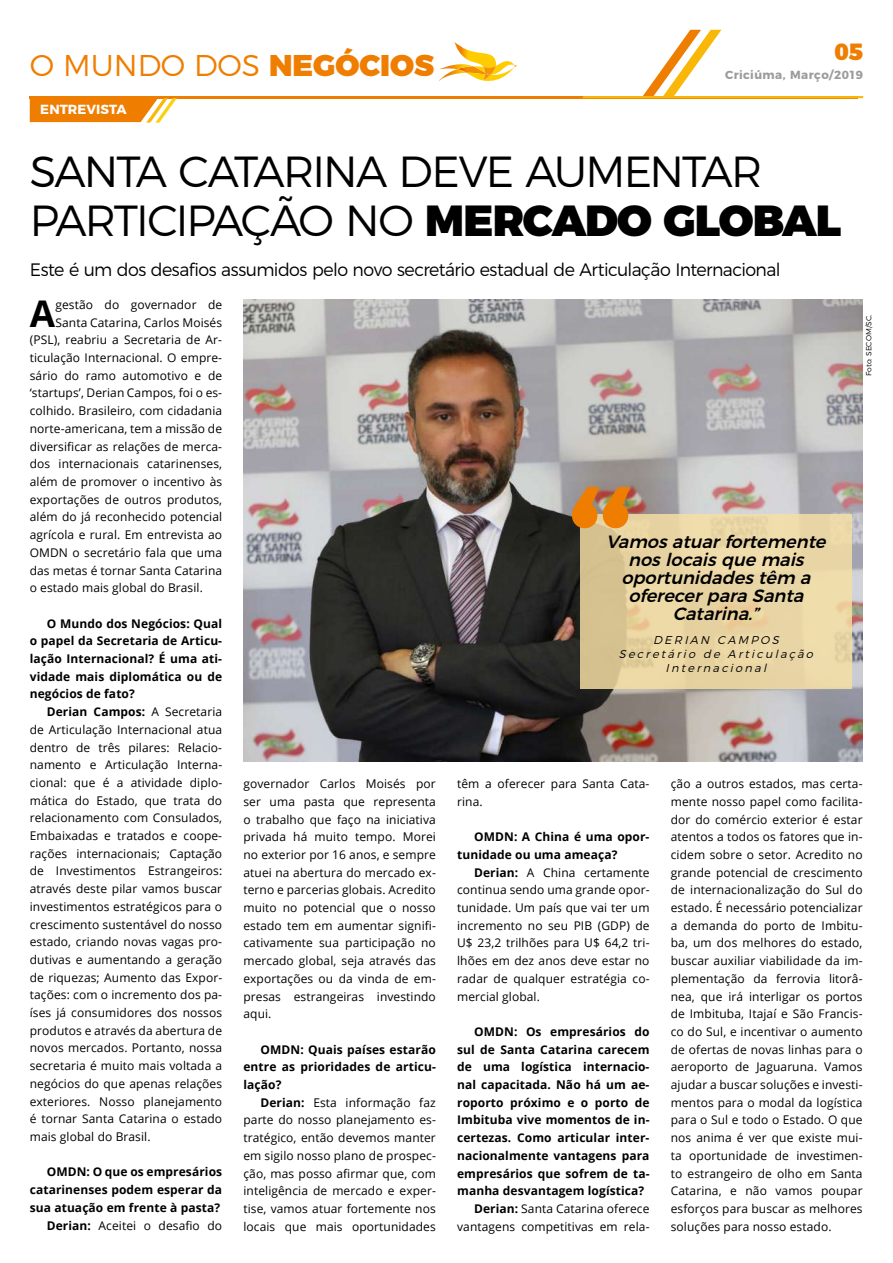
<style>
.page{position:relative;width:893px;height:1263px;background:#fff}
.page>*{position:absolute;margin:0;border:0;box-sizing:border-box;transform-origin:0 0}
.t1{font:300 43.5px/49.5px "Montserrat";letter-spacing:-.045em;color:#000}
.t2{font:700 36.75px "Open Sans";color:#000}
.t3{font:300 30px "Montserrat";color:#ef7d00}
.t4{font:900 23.4px "Montserrat";color:#ef7d00}
.t5{font:300 18px "Montserrat";letter-spacing:-.03em;color:#000}
.t6{font:italic 500 17.85px/17.9px "Montserrat";color:#000;text-align:center}
.t7{font:700 13.2px "Montserrat";letter-spacing:.005em;color:#fff}
.t8{font:12px/17.7px "Open Sans";letter-spacing:.01em;color:#000;text-align:justify}
.t9{font:700 12px/17.7px "Open Sans";letter-spacing:.01em;color:#000;text-align:justify}
.t10{font:700 11.7px "Montserrat";letter-spacing:.035em;color:#9d9b9d}
.t11{font:italic 300 11.25px/14.1px "Montserrat";color:#000;text-align:center}
.t12{font:300 7.5px "Montserrat";color:#000}
.s1{font-weight:900}
.s2{font-weight:700}
.s3{font-weight:400}
</style>
<div class="page">
<img style="left:244px;top:300px;width:619px;height:461px">
<hr style="left:30px;top:96px;width:828px;height:2px;background:#ef7d00">
<svg style="left:30px;top:98px;width:147px;height:25px;background:#f29529"></svg>
<div style="left:581px;top:514px;width:271px;height:175px;background:linear-gradient(to right,#ddc996,#f1ddad)"></div>
<svg style="left:572px;top:487px;width:59px;height:41px;background:#d4832e"></svg>
<svg style="left:582px;top:30px;width:281px;height:68px"></svg>
<svg style="left:439px;top:42px;width:79px;height:39px"></svg>
<h3 class="t3" style="left:30px;top:42px;width:406px">O MUNDO DOS <span class="s1">NEGÓCIOS</span></h3>
<p class="t7" style="left:40px;top:99px;width:88px">ENTREVISTA</p>
<h3 class="t4" style="left:834px;top:32px;width:30px">05</h3>
<p class="t10" style="left:725px;top:66px;width:140px">Criciúma, Março/2019</p>
<h1 class="t1" style="left:30px;top:143px;width:813px">SANTA CATARINA DEVE AUMENTAR<br>PARTICIPAÇÃO NO <span class="s1">MERCADO GLOBAL</span></h1>
<h3 class="t5" style="left:30px;top:255px;width:752px">Este é um dos desafios assumidos pelo novo secretário estadual de Articulação Internacional</h3>
<h2 class="t2" style="left:30px;top:287px;width:27px">A</h2>
<p class="t8" style="left:55px;top:295px;width:168px">gestão do governador de</p>
<p class="t12" style="left:863px;top:376px;width:63px;rotate:-90deg">Foto: SECOM/SC.</p>
<p class="t8" style="left:55px;top:313px;width:168px">Santa Catarina, Carlos Moisés</p>
<p class="t8" style="left:30px;top:331px;width:194px">(PSL), reabriu a Secretaria de Ar-</p>
<p class="t8" style="left:30px;top:349px;width:194px">ticulação Internacional. O empre-</p>
<p class="t8" style="left:30px;top:366px;width:194px">sário do ramo automotivo e de</p>
<p class="t8" style="left:30px;top:384px;width:194px">‘startups’, Derian Campos, foi o es-</p>
<p class="t8" style="left:30px;top:402px;width:194px">colhido. Brasileiro, com cidadania</p>
<p class="t8" style="left:30px;top:419px;width:194px">norte-americana, tem a missão de</p>
<p class="t8" style="left:30px;top:437px;width:194px">diversificar as relações de merca-</p>
<p class="t8" style="left:30px;top:455px;width:194px">dos internacionais catarinenses,</p>
<p class="t8" style="left:30px;top:472px;width:194px">além de promover o incentivo às</p>
<p class="t8" style="left:30px;top:490px;width:194px">exportações de outros produtos,</p>
<p class="t8" style="left:30px;top:508px;width:194px">além do já reconhecido potencial</p>
<p class="t8" style="left:30px;top:526px;width:194px">agrícola e rural. Em entrevista ao</p>
<p class="t8" style="left:30px;top:543px;width:194px">OMDN o secretário fala que uma</p>
<p class="t8" style="left:30px;top:561px;width:194px">das metas é tornar Santa Catarina</p>
<p class="t8" style="left:30px;top:579px;width:175px">o estado mais global do Brasil.</p>
<p class="t9" style="left:30px;top:614px;width:194px;text-indent:17px">O Mundo dos Negócios: Qual o papel da Secretaria de Articu&shy;lação Internacional? É uma ati&shy;vidade mais diplomática ou de negócios de fato?</p>
<p class="t8" style="left:30px;top:703px;width:194px;text-indent:17px"><span class="s2">Derian Campos:</span> A Secretaria de Articulação Internacional atua dentro de três pilares: Relacio&shy;namento e Articulação Interna&shy;cional: que é a atividade diplo&shy;mática do Estado, que trata do relacionamento com Consulados, Embaixadas e tratados e coope&shy;rações internacionais; Captação de Investimentos Estrangeiros: através deste pilar vamos buscar investimentos estratégicos para o crescimento sustentável do nosso estado, criando novas vagas pro&shy;dutivas e aumentando a geração de riquezas; Aumento das Expor&shy;tações: com o incremento dos pa&shy;íses já consumidores dos nossos produtos e através da abertura de novos mercados. Portanto, nossa secretaria é muito mais voltada a negócios do que apenas relações exteriores. Nosso planejamento é tornar Santa Catarina o estado mais global do Brasil.</p>
<p class="t9" style="left:30px;top:1163px;width:194px;text-align:right">OMDN: O que os empresários catarinenses podem esperar da sua atuação em frente à pasta?<br>Derian: <span class="s3">Aceitei o desafio do</span></p>
<h3 class="t6" style="left:606px;top:532px;width:227px">Vamosatuarfortemente noslocaisquemais oportunidadestêm a oferecerparaSanta<br>Catarina.”</h3>
<p class="t11" style="left:619px;top:631px;width:199px">DERIAN CAMPOS<br>Secretário de Articulação<br>Internacional</p>
<p class="t8" style="left:457px;top:774px;width:194px">têm a oferecer para Santa Cata&shy;rina.</p>
<p class="t9" style="left:457px;top:828px;width:194px;text-indent:17px">OMDN: A China é uma opor&shy;tunidade ou uma ameaça?</p>
<p class="t8" style="left:457px;top:863px;width:194px;text-indent:17px"><span class="s2">Derian:</span> A China certamente continua sendo uma grande opor&shy;tunidade. Um país que vai ter um incremento no seu PIB (GDP) de U$ 23,2 trilhões para U$ 64,2 tri&shy;lhões em dez anos deve estar no radar de qualquer estratégia co&shy;mercial global.</p>
<p class="t9" style="left:474px;top:1022px;width:177px">OMDN: Os empresários do</p>
<p class="t9" style="left:457px;top:1040px;width:194px">sul de Santa Catarina carecem</p>
<p class="t9" style="left:457px;top:1058px;width:194px">de uma logística internacio-</p>
<p class="t9" style="left:457px;top:1075px;width:194px">nal capacitada. Não há um ae-</p>
<p class="t9" style="left:457px;top:1093px;width:194px">roporto próximo e o porto de</p>
<p class="t9" style="left:457px;top:1111px;width:194px">Imbituba vive momentos de in-</p>
<p class="t9" style="left:457px;top:1128px;width:194px">certezas. Como articular inter-</p>
<p class="t9" style="left:457px;top:1146px;width:194px">nacionalmente vantagens para</p>
<p class="t9" style="left:457px;top:1164px;width:194px">empresários que sofrem de ta-</p>
<p class="t9" style="left:457px;top:1182px;width:189px">manha desvantagem logística?</p>
<p class="t8" style="left:474px;top:1199px;width:177px"><span class="s2">Derian:</span> Santa Catarina oferece</p>
<p class="t8" style="left:457px;top:1217px;width:194px">vantagens competitivas em rela-</p>
<p class="t8" style="left:243px;top:774px;width:194px">governador Carlos Moisés por ser uma pasta que representa o trabalho que faço na iniciativa privada há muito tempo. Morei no exterior por 16 anos, e sempre atuei na abertura do mercado ex&shy;terno e parcerias globais. Acredito muito no potencial que o nosso estado tem em aumentar signifi&shy;cativamente sua participação no mercado global, seja através das exportações ou da vinda de em&shy;presas estrangeiras investindo aqui.</p>
<p class="t9" style="left:243px;top:1040px;width:194px;text-indent:17px">OMDN: Quais países estarão entre as prioridades de articu&shy;lação?</p>
<p class="t8" style="left:243px;top:1093px;width:194px;text-indent:17px"><span class="s2">Derian:</span> Esta informação faz parte do nosso planejamento es&shy;tratégico, então devemos manter em sigilo nosso plano de prospec&shy;ção, mas posso afirmar que, com inteligência de mercado e exper&shy;tise, vamos atuar fortemente nos locais que mais oportunidades</p>
<p class="t8" style="left:671px;top:774px;width:193px">ção a outros estados, mas certa&shy;mente nosso papel como facilita&shy;dor do comércio exterior é estar atentos a todos os fatores que in&shy;cidem sobre o setor. Acredito no grande potencial de crescimento de internacionalização do Sul do estado. É necessário potencializar a demanda do porto de Imbitu&shy;ba, um dos melhores do estado, buscar auxiliar viabilidade da im&shy;plementação da ferrovia litorâ&shy;nea, que irá interligar os portos de Imbituba, Itajaí e São Francis&shy;co do Sul, e incentivar o aumento de ofertas de novas linhas para o aeroporto de Jaguaruna. Vamos ajudar a buscar soluções e investi&shy;mentos para o modal da logística para o Sul e todo o Estado. O que nos anima é ver que existe mui&shy;ta oportunidade de investimen&shy;to estrangeiro de olho em Santa Catarina, e não vamos poupar esforços para buscar as melhores soluções para nosso estado.</p>
</div>
